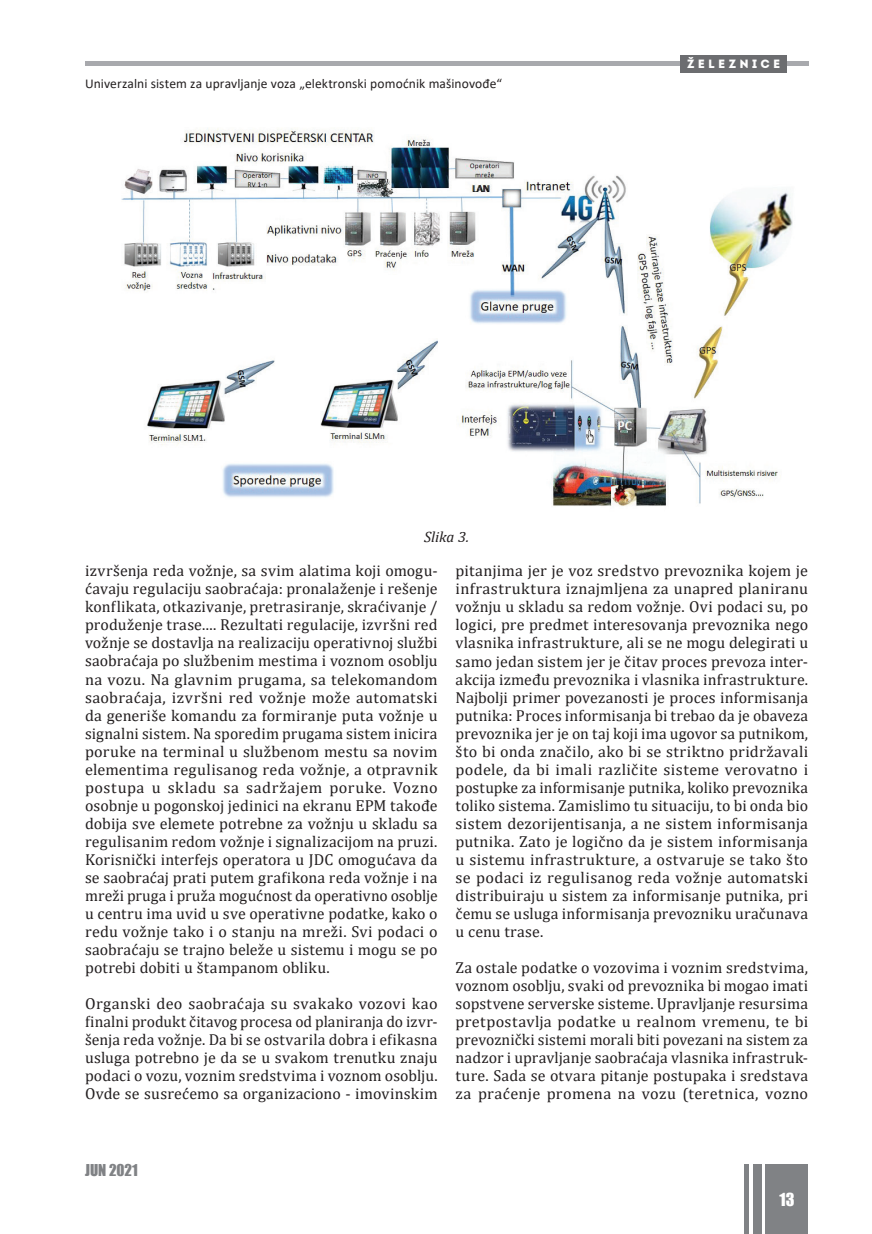
<style>
.page{position:relative;width:872px;height:1234px;background:#fff}
.page>*{position:absolute;margin:0;border:0;box-sizing:border-box;transform-origin:0 0}
.t1{font:16.5px "Impact";color:#fff}
.t2{font:15.9px/18px "Cambria";letter-spacing:.015em;color:#231f20;text-align:justify}
.t3{font:15px "Impact";color:#808285}
.t4{font:italic 15px "Cambria";letter-spacing:-.005em;color:#231f20}
.t5{font:13.5px "Calibri";letter-spacing:.005em;color:#231f20}
.t6{font:12px "Intro";color:#fff}
</style>
<div class="page">
<div style="left:765px;top:1163px;width:43px;height:70px;background:#808285"></div>
<div style="left:753px;top:1163px;width:8px;height:70px;background:#808285"></div>
<hr style="left:744px;top:1163px;width:4px;height:70px;background:#808285">
<hr style="left:85px;top:62px;width:723px;height:4px;background:#a8a9ad">
<div style="left:680px;top:55px;width:107px;height:17px;background:#6c6d70"></div>
<img style="left:121px;top:128px;width:672px;height:378px">
<p class="t5" style="left:85px;top:74px;width:418px">Univerzalni sistem za upravljanje voza „elektronski pomoćnik mašinovođe“</p>
<p class="t4" style="left:424px;top:526px;width:47px">Slika 3.</p>
<p class="t6" style="left:687px;top:57px;width:95px">Ž E L E Z N I C E</p>
<p class="t2" style="left:85px;top:562px;width:354px">izvršenja reda vožnje, sa svim alatima koji omogu&shy;ćavaju regulaciju saobraćaja: pronalaženje i rešenje konflikata, otkazivanje, pretrasiranje, skraćivanje / produženje trase.... Rezultati regulacije, izvršni red vožnje se dostavlja na realizaciju operativnoj službi saobraćaja po službenim mestima i voznom osoblju na vozu. Na glavnim prugama, sa telekomandom saobraćaja, izvršni red vožnje može automatski da generiše komandu za formiranje puta vožnje u signalni sistem. Na sporedim prugama sistem inicira poruke na terminal u službenom mestu sa novim elementima regulisanog reda vožnje, a otpravnik postupa u skladu sa sadržajem poruke. Vozno osobnje u pogonskoj jedinici na ekranu EPM takođe dobija sve elemete potrebne za vožnju u skladu sa regulisanim redom vožnje i signalizacijom na pruzi.<br>Korisnički interfejs operatora u JDC omogućava da se saobraćaj prati putem grafikona reda vožnje i na mreži pruga i pruža mogućnost da operativno osoblje u centru ima uvid u sve operativne podatke, kako o redu vožnje tako i o stanju na mreži. Svi podaci o saobraćaju se trajno beleže u sistemu i mogu se po potrebi dobiti u štampanom obliku.</p>
<p class="t2" style="left:85px;top:994px;width:354px">Organski deo saobraćaja su svakako vozovi kao finalni produkt čitavog procesa od planiranja do izvr&shy;šenja reda vožnje. Da bi se ostvarila dobra i efikasna usluga potrebno je da se u svakom trenutku znaju podaci o vozu, voznim sredstvima i voznom osoblju.<br>Ovde se susrećemo sa organizaciono - imovinskim</p>
<p class="t2" style="left:455px;top:562px;width:354px">pitanjima jer je voz sredstvo prevoznika kojem je infrastruktura iznajmljena za unapred planiranu vožnju u skladu sa redom vožnje. Ovi podaci su, po logici, pre predmet interesovanja prevoznika nego vlasnika infrastrukture, ali se ne mogu delegirati u samo jedan sistem jer je čitav proces prevoza inter&shy;akcija između prevoznika i vlasnika infrastrukture.<br>Najbolji primer povezanosti je proces informisanja putnika: Proces informisanja bi trebao da je obaveza prevoznika jer je on taj koji ima ugovor sa putnikom, što bi onda značilo, ako bi se striktno pridržavali podele, da bi imali različite sisteme verovatno i postupke za informisanje putnika, koliko prevoznika toliko sistema. Zamislimo tu situaciju, to bi onda bio sistem dezorijentisanja, a ne sistem informisanja putnika. Zato je logično da je sistem informisanja u sistemu infrastrukture, a ostvaruje se tako što se podaci iz regulisanog reda vožnje automatski distribuiraju u sistem za informisanje putnika, pri čemu se usluga informisanja prevozniku uračunava u cenu trase.</p>
<p class="t2" style="left:455px;top:958px;width:354px">Za ostale podatke o vozovima i voznim sredstvima, voznom osoblju, svaki od prevoznika bi mogao imati sopstvene serverske sisteme. Upravljanje resursima pretpostavlja podatke u realnom vremenu, te bi prevoznički sistemi morali biti povezani na sistem za nadzor i upravljanje saobraćaja vlasnika infrastruk&shy;ture. Sada se otvara pitanje postupaka i sredstava za praćenje promena na vozu (teretnica, vozno</p>
<p class="t3" style="left:85px;top:1158px;width:54px">JUN 2021</p>
<p class="t1" style="left:779px;top:1185px;width:17px">13</p>
</div>
